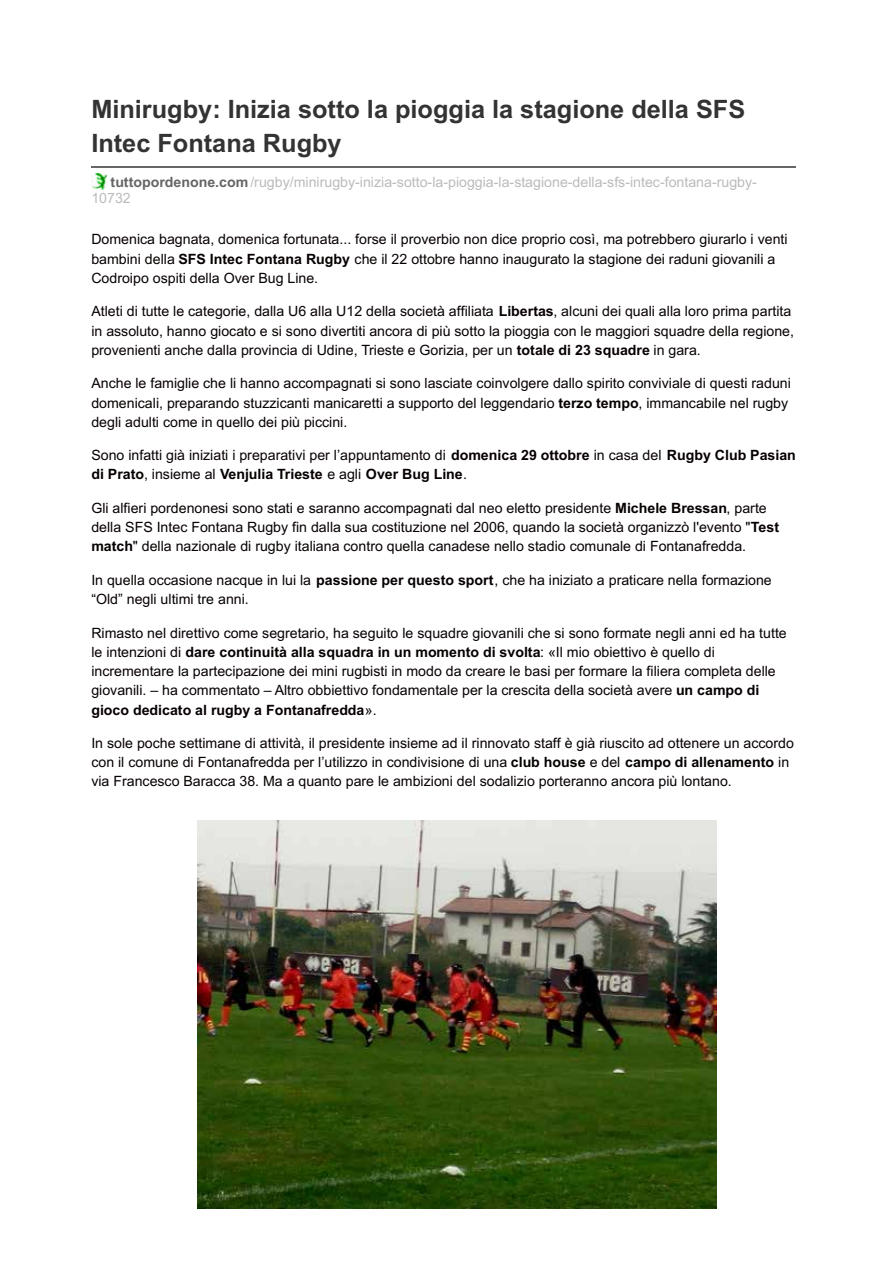
<style>
.page{position:relative;width:893px;height:1263px;background:#fff}
.page>*{position:absolute;margin:0;border:0;box-sizing:border-box;transform-origin:0 0}
.t1{font:700 25.35px/34.5px "Arial";color:#333}
.t2{font:14.25px/19.2px "Arial";color:#080000}
.t3{font:14.25px/16.2px "Arial";color:#bbb}
.s1{font-weight:700;color:#666}
.s2{font-weight:700}
</style>
<div class="page">
<hr style="left:91px;top:166px;width:704px;height:1px;background:#666">
<img style="left:91px;top:173px;width:16px;height:17px">
<img style="left:198px;top:821px;width:518px;height:388px">
<h1 class="t1" style="left:91px;top:94px;width:655px">Minirugby: Inizia sotto la pioggia la stagione della SFS<br>Intec Fontana Rugby</h1>
<p class="t3" style="left:91px;top:175px;width:667px;text-indent:19px"><span class="s1">tuttopordenone.com</span>/rugby/minirugby-inizia-sotto-la-pioggia-la-stagione-della-sfs-intec-fontana-rugby-<br>10732</p>
<p class="t2" style="left:91px;top:231px;width:698px">Domenica bagnata, domenica fortunata... forse il proverbio non dice proprio così, ma potrebbero giurarlo i venti bambini della <span class="s2">SFS Intec Fontana Rugby</span> che il 22 ottobre hanno inaugurato la stagione dei raduni giovanili a<br>Codroipo ospiti della Over Bug Line.</p>
<p class="t2" style="left:91px;top:303px;width:704px">Atleti di tutte le categorie, dalla U6 alla U12 della società affiliata <span class="s2">Libertas</span>, alcuni dei quali alla loro prima partita in assoluto, hanno giocato e si sono divertiti ancora di più sotto la pioggia con le maggiori squadre della regione, provenienti anche dalla provincia di Udine, Trieste e Gorizia, per un <span class="s2">totale di 23 squadre</span> in gara.</p>
<p class="t2" style="left:91px;top:375px;width:701px">Anche le famiglie che li hanno accompagnati si sono lasciate coinvolgere dallo spirito conviviale di questi raduni domenicali, preparando stuzzicanti manicaretti a supporto del leggendario <span class="s2">terzo tempo</span>, immancabile nel rugby degli adulti come in quello dei più piccini.</p>
<p class="t2" style="left:91px;top:447px;width:706px">Sono infatti già iniziati i preparativi per l’appuntamento di <span class="s2">domenica 29 ottobre</span> in casa del <span class="s2">Rugby Club Pasian di Prato</span>, insieme al <span class="s2">Venjulia Trieste</span> e agli <span class="s2">Over Bug Line</span>.</p>
<p class="t2" style="left:91px;top:500px;width:689px">Gli alfieri pordenonesi sono stati e saranno accompagnati dal neo eletto presidente <span class="s2">Michele Bressan</span>, parte della SFS Intec Fontana Rugby fin dalla sua costituzione nel 2006, quando la società organizzò l'evento "<span class="s2">Test match</span>" della nazionale di rugby italiana contro quella canadese nello stadio comunale di Fontanafredda.</p>
<p class="t2" style="left:91px;top:571px;width:682px">In quella occasione nacque in lui la <span class="s2">passione per questo sport</span>, che ha iniziato a praticare nella formazione “Old” negli ultimi tre anni.</p>
<p class="t2" style="left:91px;top:624px;width:697px">Rimasto nel direttivo come segretario, ha seguito le squadre giovanili che si sono formate negli anni ed ha tutte le intenzioni di <span class="s2">dare continuità alla squadra in un momento di svolta</span>: «Il mio obiettivo è quello di incrementare la partecipazione dei mini rugbisti in modo da creare le basi per formare la filiera completa delle giovanili. – ha commentato – Altro obbiettivo fondamentale per la crescita della società avere <span class="s2">un campo di gioco dedicato al rugby a Fontanafredda</span>».</p>
<p class="t2" style="left:91px;top:735px;width:704px">In sole poche settimane di attività, il presidente insieme ad il rinnovato staff è già riuscito ad ottenere un accordo con il comune di Fontanafredda per l’utilizzo in condivisione di una <span class="s2">club house</span> e del <span class="s2">campo di allenamento</span> in via Francesco Baracca 38. Ma a quanto pare le ambizioni del sodalizio porteranno ancora più lontano.</p>
</div>
